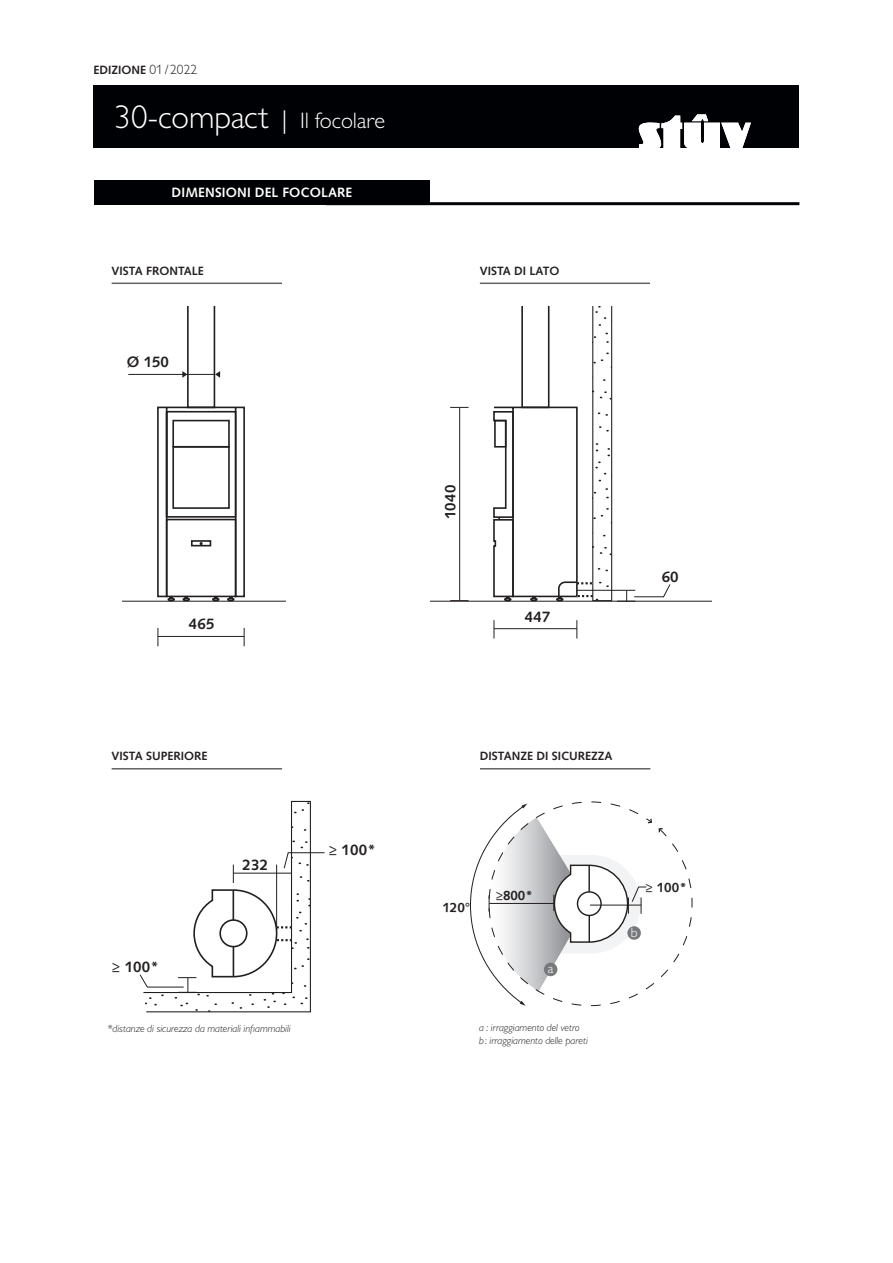
<style>
.page{position:relative;width:893px;height:1263px;background:#fff}
.page>*{position:absolute;margin:0;border:0;box-sizing:border-box;transform-origin:0 0}
.t1{font:300 33px "Gill Sans MT Pro";color:#fff}
.t2{font:700 15.15px "Syntax LT Std";letter-spacing:.01em;color:#231f20}
.t3{font:700 13.5px "Syntax LT Std";letter-spacing:.01em;color:#fff}
.t4{font:300 13.5px "Gill Sans MT Pro";color:#fff}
.t5{font:700 13.35px "Syntax LT Std";letter-spacing:.005em;color:#231f20}
.t6{font:700 12px "Syntax LT Std";color:#231f20}
.t7{font:italic 300 10.5px/12.6px "Gill Sans MT Pro";color:#231f20}
.s1{font-family:"Gill Sans MT Pro";font-weight:300;font-size:13.5px}
.s2{font-size:25.5px}
.s3{font-size:22.5px}
</style>
<div class="page">
<div style="left:94px;top:85px;width:705px;height:63px;background:#000104"></div>
<svg style="left:639px;top:114px;width:112px;height:34px"></svg>
<hr style="left:326px;top:202px;width:473px;height:3px;background:#000104">
<div style="left:94px;top:180px;width:335px;height:25px;background:#000104"></div>
<hr style="left:122px;top:601px;width:164px;height:1px;background:#231f20">
<hr style="left:158px;top:636px;width:86px;height:1px;background:#231f20">
<svg style="left:244px;top:628px;width:1px;height:18px"></svg>
<svg style="left:158px;top:628px;width:1px;height:18px"></svg>
<hr style="left:128px;top:374px;width:87px;height:1px;background:#231f20">
<svg style="left:133px;top:306px;width:113px;height:295px"></svg>
<div style="left:123px;top:441px;width:32px;height:94px;background:#fff"></div>
<svg style="left:139px;top:800px;width:186px;height:213px"></svg>
<hr style="left:430px;top:601px;width:282px;height:1px;background:#231f20">
<hr style="left:494px;top:628px;width:83px;height:1px;background:#231f20">
<svg style="left:577px;top:620px;width:1px;height:18px"></svg>
<svg style="left:494px;top:620px;width:1px;height:18px"></svg>
<hr style="left:459px;top:408px;width:1px;height:193px;background:#231f20">
<svg style="left:450px;top:406px;width:19px;height:15px"></svg>
<svg style="left:450px;top:596px;width:30px;height:5px"></svg>
<svg style="left:492px;top:306px;width:179px;height:296px"></svg>
<svg style="left:470px;top:801px;width:222px;height:205px"></svg>
<div style="left:544px;top:963px;width:13px;height:13px;background:#76787b;border-radius:50%"></div>
<div style="left:627px;top:926px;width:14px;height:14px;background:#76787b;border-radius:50%"></div>
<hr style="left:112px;top:283px;width:170px;height:1px;background:#636366">
<hr style="left:480px;top:283px;width:170px;height:1px;background:#636366">
<hr style="left:112px;top:768px;width:170px;height:1px;background:#636366">
<hr style="left:480px;top:768px;width:170px;height:1px;background:#636366">
<p class="t6" style="left:94px;top:63px;width:105px">EDIZIONE <span class="s1">01/ 2022</span></p>
<h1 class="t1" style="left:115px;top:97px;width:272px">30-compact <span class="s2">|</span> <span class="s3">Il focolare</span></h1>
<p class="t3" style="left:172px;top:185px;width:182px">DIMENSIONI DEL FOCOLARE</p>
<p class="t6" style="left:112px;top:264px;width:94px">VISTA FRONTALE</p>
<p class="t6" style="left:480px;top:264px;width:81px">VISTA DI LATO</p>
<h2 class="t2" style="left:127px;top:353px;width:44px">Ø 150</h2>
<h2 class="t2" style="left:189px;top:615px;width:27px">465</h2>
<h2 class="t2" style="left:442px;top:519px;width:36px;rotate:-90deg">1040</h2>
<h2 class="t2" style="left:525px;top:608px;width:27px">447</h2>
<h2 class="t2" style="left:662px;top:568px;width:19px">60</h2>
<p class="t6" style="left:112px;top:749px;width:97px">VISTA SUPERIORE</p>
<p class="t6" style="left:480px;top:749px;width:134px">DISTANZE DI SICUREZZA</p>
<h2 class="t2" style="left:515px;top:755px;width:27px">465</h2>
<h2 class="t2" style="left:112px;top:958px;width:48px">≥ 100*</h2>
<h2 class="t2" style="left:242px;top:856px;width:27px">232</h2>
<h2 class="t2" style="left:329px;top:841px;width:48px">≥ 100*</h2>
<p class="t5" style="left:443px;top:899px;width:29px;rotate:1deg">120°</p>
<p class="t5" style="left:496px;top:888px;width:39px">≥800*</p>
<p class="t4" style="left:548px;top:960px;width:7px">a</p>
<p class="t7" style="left:108px;top:1022px;width:185px">*distanze di sicurezza da materiali infiammabili</p>
<p class="t7" style="left:479px;top:1021px;width:110px">a : irraggiamento del vetro<br>b : irraggiamento delle pareti</p>
<p class="t5" style="left:645px;top:879px;width:43px">≥ 100*</p>
<p class="t4" style="left:631px;top:924px;width:8px">b</p>
</div>
